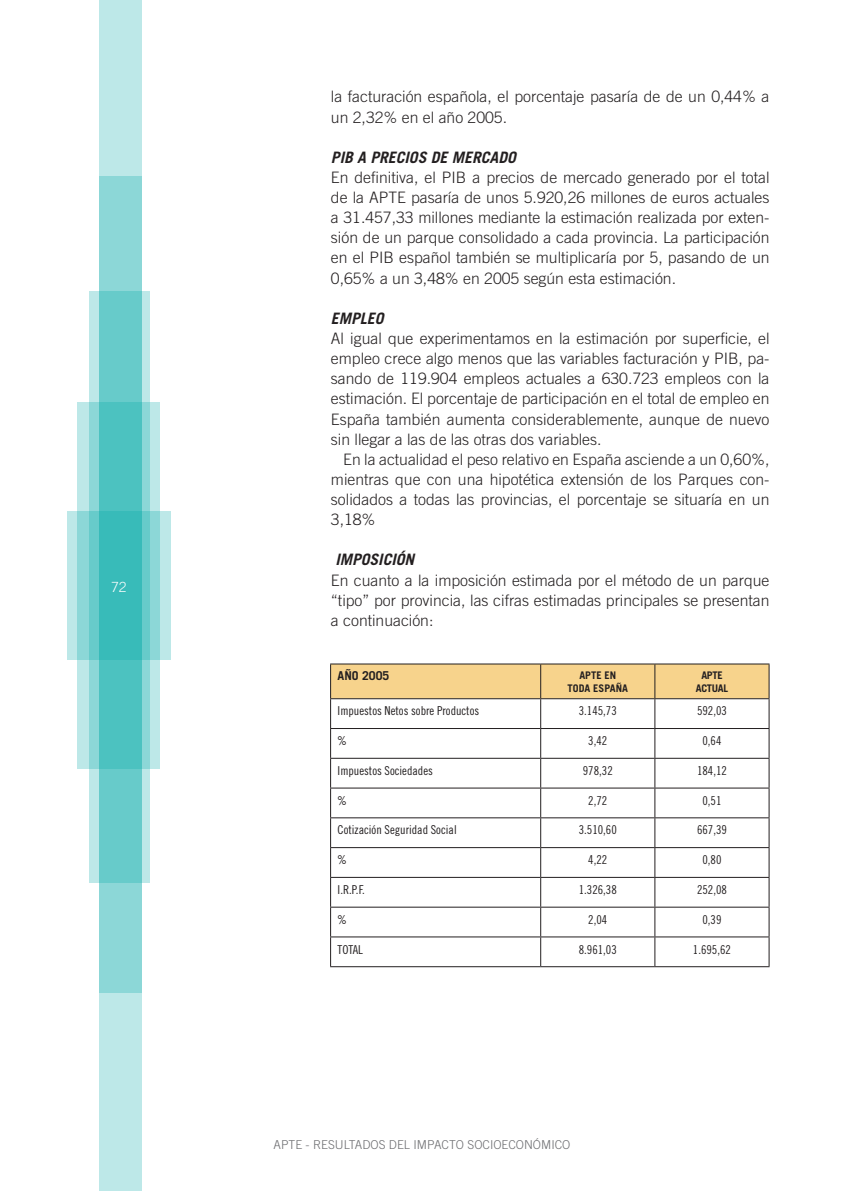
<style>
.page{position:relative;width:844px;height:1191px;background:#fff}
.page>*{position:absolute;margin:0;border:0;box-sizing:border-box;transform-origin:0 0}
.t1{font:300 15.75px/20.1px "Trade Gothic";color:#231f20;text-align:justify}
.t2{font:italic 700 15.75px "Trade Gothic";color:#231f20}
.t3{font:300 14px "Trade Gothic";color:#fff}
.t4{font:12.25px "Trade Gothic Cond Eighteen";color:#231f20}
.t5{font:300 12.25px "Trade Gothic";color:#6c6d70}
.t6{font:700 12.25px "Trade Gothic";color:#231f20}
.t7{font:700 10.5px/12.6px "Trade Gothic";letter-spacing:-.03em;color:#231f20;text-align:center}
</style>
<div class="page">
<div style="left:99px;top:0;width:42px;height:1191px;background:#bde8e8"></div>
<div style="left:99px;top:176px;width:42px;height:816px;background:#8cd7d7"></div>
<svg style="left:90px;top:291px;width:60px;height:591px;background:#7cd2d1"></svg>
<svg style="left:77px;top:402px;width:83px;height:367px;background:#77d0cf"></svg>
<svg style="left:67px;top:511px;width:103px;height:149px;background:#6bcccb"></svg>
<hr style="left:330px;top:663px;width:210px;height:1px;background:#231f20">
<hr style="left:540px;top:663px;width:114px;height:1px;background:#231f20">
<hr style="left:654px;top:663px;width:115px;height:1px;background:#231f20">
<svg style="left:330px;top:664px;width:439px;height:302px"></svg>
<hr style="left:330px;top:966px;width:210px;height:1px;background:#231f20">
<hr style="left:540px;top:966px;width:114px;height:1px;background:#231f20">
<hr style="left:654px;top:966px;width:115px;height:1px;background:#231f20">
<p class="t3" style="left:111px;top:578px;width:17px">72</p>
<p class="t1" style="left:331px;top:87px;width:440px">la facturación española, el porcentaje pasaría de de un 0,44% a un 2,32% en el año 2005.</p>
<p class="t2" style="left:331px;top:147px;width:186px">PIB A PRECIOS DE MERCADO</p>
<p class="t1" style="left:331px;top:167px;width:440px">En definitiva, el PIB a precios de mercado generado por el total de la APTE pasaría de unos 5.920,26 millones de euros actuales a 31.457,33 millones mediante la estimación realizada por exten&shy;sión de un parque consolidado a cada provincia. La participación en el PIB español también se multiplicaría por 5, pasando de un 0,65% a un 3,48% en 2005 según esta estimación.</p>
<p class="t2" style="left:331px;top:308px;width:54px">EMPLEO</p>
<p class="t1" style="left:331px;top:328px;width:440px">Al igual que experimentamos en la estimación por superficie, el empleo crece algo menos que las variables facturación y PIB, pa&shy;sando de 119.904 empleos actuales a 630.723 empleos con la estimación. El porcentaje de participación en el total de empleo en España también aumenta considerablemente, aunque de nuevo sin llegar a las de las otras dos variables.</p>
<p class="t1" style="left:331px;top:449px;width:440px;text-indent:12px">En la actualidad el peso relativo en España asciende a un 0,60%, mientras que con una hipotética extensión de los Parques con&shy;solidados a todas las provincias, el porcentaje se situaría en un 3,18%</p>
<p class="t2" style="left:335px;top:550px;width:80px">IMPOSICIÓN</p>
<p class="t1" style="left:331px;top:570px;width:440px">En cuanto a la imposición estimada por el método de un parque “tipo” por provincia, las cifras estimadas principales se presentan a continuación:</p>
<p class="t6" style="left:337px;top:668px;width:53px">AÑO 2005</p>
<p class="t7" style="left:579px;top:669px;width:38px">APTE EN</p>
<p class="t7" style="left:567px;top:681px;width:7px">TODA</p>
<p class="t7" style="left:593px;top:681px;width:7px">ESPAÑA</p>
<p class="t7" style="left:695px;top:669px;width:34px">APTE<br>ACTUAL</p>
<p class="t4" style="left:337px;top:703px;width:143px">Impuestos Netos sobre Productos</p>
<p class="t4" style="left:578px;top:703px;width:40px">3.145,73</p>
<p class="t4" style="left:696px;top:703px;width:31px">592,03</p>
<p class="t4" style="left:337px;top:733px;width:11px">%</p>
<p class="t4" style="left:588px;top:733px;width:21px">3,42</p>
<p class="t4" style="left:702px;top:733px;width:21px">0,64</p>
<p class="t4" style="left:337px;top:763px;width:97px">Impuestos Sociedades</p>
<p class="t4" style="left:582px;top:763px;width:31px">978,32</p>
<p class="t4" style="left:696px;top:763px;width:31px">184,12</p>
<p class="t4" style="left:337px;top:793px;width:11px">%</p>
<p class="t4" style="left:588px;top:793px;width:21px">2,72</p>
<p class="t4" style="left:702px;top:793px;width:21px">0,51</p>
<p class="t4" style="left:337px;top:823px;width:121px">Cotización Seguridad Social</p>
<p class="t4" style="left:578px;top:823px;width:40px">3.510,60</p>
<p class="t4" style="left:696px;top:823px;width:31px">667,39</p>
<p class="t4" style="left:337px;top:852px;width:11px">%</p>
<p class="t4" style="left:588px;top:852px;width:21px">4,22</p>
<p class="t4" style="left:702px;top:852px;width:21px">0,80</p>
<p class="t4" style="left:337px;top:882px;width:29px">I.R.P.F.</p>
<p class="t4" style="left:578px;top:882px;width:40px">1.326,38</p>
<p class="t4" style="left:696px;top:882px;width:31px">252,08</p>
<p class="t4" style="left:337px;top:912px;width:11px">%</p>
<p class="t4" style="left:588px;top:912px;width:21px">2,04</p>
<p class="t4" style="left:702px;top:912px;width:21px">0,39</p>
<p class="t4" style="left:337px;top:942px;width:27px">TOTAL</p>
<p class="t4" style="left:578px;top:942px;width:40px">8.961,03</p>
<p class="t4" style="left:692px;top:942px;width:40px">1.695,62</p>
<p class="t5" style="left:273px;top:1137px;width:298px">APTE - Resultados del Impacto socioeconómico</p>
</div>
